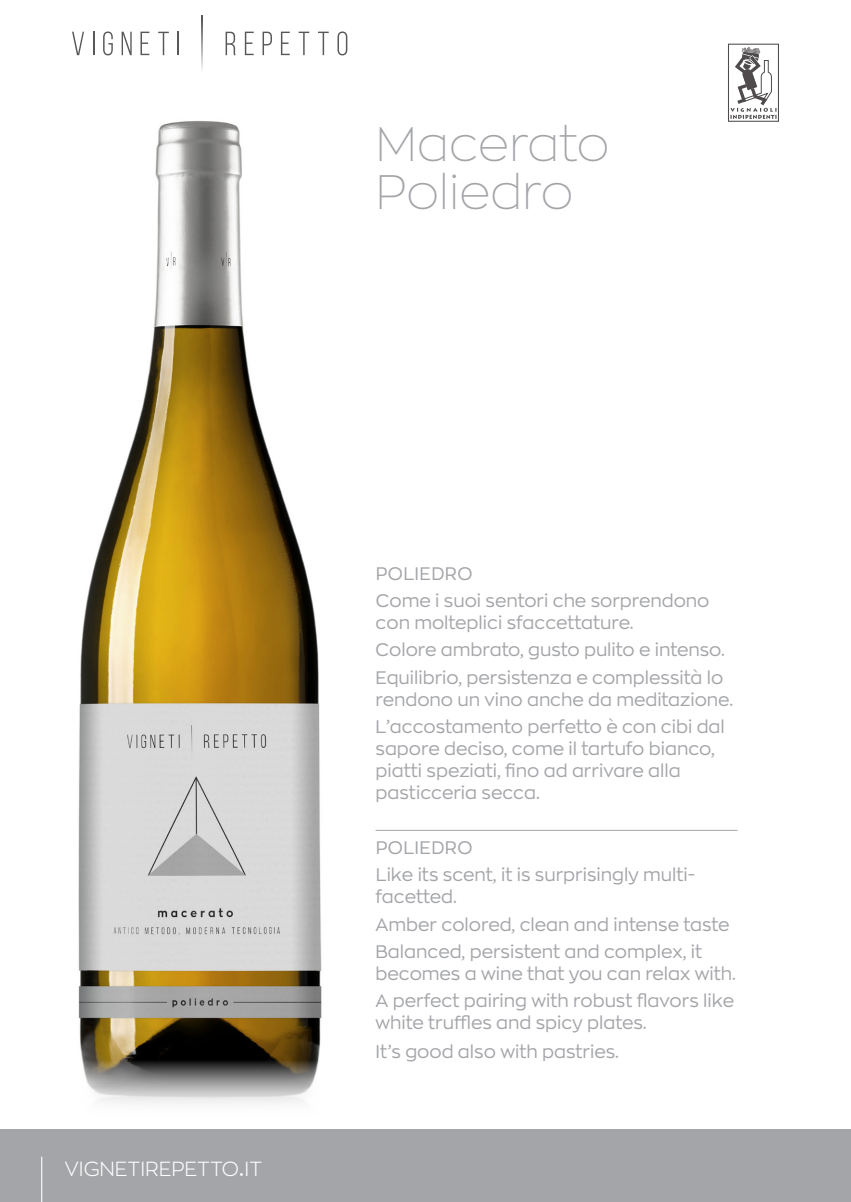
<style>
.page{position:relative;width:851px;height:1202px;background:#fff}
.page>*{position:absolute;margin:0;border:0;box-sizing:border-box;transform-origin:0 0}
.t1{font:100 48px/48px "Zona Pro";color:#a4a5a9}
.t2{font:300 20.2px "Zona Pro";color:#fff}
.t3{font:18px/22px "Zona Pro";color:#a4a5a9}
.t4{font:18px "Zona Pro";letter-spacing:.025em;color:#a4a5a9}
.s1{font-size:29px}
</style>
<div class="page">
<div style="left:0;top:1129px;width:850px;height:73px;background:#a4a5a9"></div>
<hr style="left:375px;top:830px;width:362px;height:1px;background:#a4a5a9">
<img style="left:78px;top:121px;width:244px;height:983px">
<hr style="left:202px;top:15px;width:1px;height:57px;background:#57585a">
<svg style="left:72px;top:32px;width:12px;height:23px"></svg>
<svg style="left:93px;top:32px;width:1px;height:23px"></svg>
<svg style="left:103px;top:31px;width:10px;height:24px"></svg>
<svg style="left:122px;top:32px;width:10px;height:23px"></svg>
<svg style="left:140px;top:32px;width:9px;height:23px"></svg>
<svg style="left:158px;top:32px;width:11px;height:23px"></svg>
<svg style="left:178px;top:32px;width:1px;height:23px"></svg>
<svg style="left:225px;top:32px;width:10px;height:23px"></svg>
<svg style="left:245px;top:32px;width:9px;height:23px"></svg>
<svg style="left:262px;top:32px;width:10px;height:23px"></svg>
<svg style="left:281px;top:32px;width:9px;height:23px"></svg>
<svg style="left:298px;top:32px;width:11px;height:23px"></svg>
<svg style="left:318px;top:32px;width:10px;height:23px"></svg>
<svg style="left:337px;top:31px;width:10px;height:24px"></svg>
<svg style="left:728px;top:44px;width:50px;height:78px"></svg>
<hr style="left:41px;top:1157px;width:1px;height:45px;background:#fff">
<p class="t1" style="left:375px;top:119px;width:235px">Macerato<br>Poliedro</p>
<p class="t2" style="left:65px;top:1155px;width:199px">VIGNETIREPETTO<span class="s1">.</span>IT</p>
<p class="t4" style="left:376px;top:561px;width:98px">POLIEDRO</p>
<p class="t3" style="left:375px;top:589px;width:335px">Come i suoi sentori che sorprendono con molteplici sfaccettature.</p>
<p class="t3" style="left:375px;top:638px;width:351px">Colore ambrato, gusto pulito e intenso.</p>
<p class="t3" style="left:375px;top:666px;width:359px">Equilibrio, persistenza e complessità lo rendono un vino anche da meditazione.</p>
<p class="t3" style="left:375px;top:715px;width:351px">L’accostamento perfetto è con cibi dal sapore deciso, come il tartufo bianco, piatti speziati, fino ad arrivare alla pasticceria secca.</p>
<p class="t4" style="left:376px;top:836px;width:98px">POLIEDRO</p>
<p class="t3" style="left:375px;top:863px;width:321px">Like its scent, it is surprisingly multi&shy;facetted.</p>
<p class="t3" style="left:375px;top:913px;width:355px">Amber colored, clean and intense taste</p>
<p class="t3" style="left:375px;top:940px;width:362px">Balanced, persistent and complex, it becomes a wine that you can relax with.</p>
<p class="t3" style="left:375px;top:989px;width:360px">A perfect pairing with robust flavors like white truffles and spicy plates.</p>
<p class="t3" style="left:375px;top:1040px;width:245px">It’s good also with pastries.</p>
</div>
